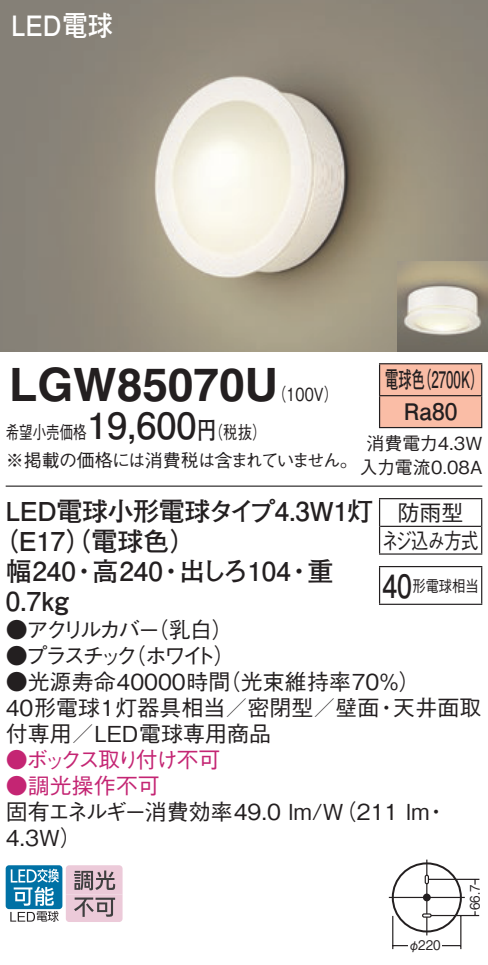
<style>
.page{position:relative;width:488px;height:965px;background:#fff}
.page>*{position:absolute;margin:0;border:0;box-sizing:border-box;transform-origin:0 0}
.t1{font:700 46px "Helvetica LT Std";color:#231f20}
.t2{font:700 36px "Futo Go B101 Pro";color:#231f20}
.t3{font:700 32px "Futo Go B101 Pro";color:#231f20;scale:.83 1}
.t4{font:700 28px "Futo Go B101 Pro";color:#fff;scale:.9 1}
.t5{font:700 26px/30px "Futo Go B101 Pro";letter-spacing:-.015em;color:#231f20}
.t6{font:700 22.8px/32px "Futo Go B101 Pro";color:#231f20;scale:.58 1}
.t7{font:500 22px/26px "Gothic BBB Pro";color:#231f20}
.t8{font:500 22px/26px "Gothic BBB Pro";letter-spacing:-.15em;color:#231f20}
.t9{font:500 22px "Gothic BBB Pro";letter-spacing:-.145em;color:#c42573}
.t10{font:500 22px/27.6px "Gothic BBB Pro";letter-spacing:-.045em;color:#231f20;text-align:center}
.t11{font:500 22px "Gothic BBB Pro";letter-spacing:-.07em;color:#c42573}
.t12{font:500 18px/28px "Gothic BBB Pro";letter-spacing:-.04em;color:#231f20;scale:.75 1}
.t13{font:500 18px/24px "Gothic BBB Pro";color:#231f20;text-align:center}
.t14{font:500 18px "Gothic BBB Pro";color:#231f20;scale:.8 1}
.t15{font:500 16px "Gothic BBB Pro";color:#231f20;scale:.83 1}
.t16{font:500 13.2px "Gothic BBB Pro";color:#231f20;scale:.9 1}
.s1{font-family:"Futo Go B101 Pro";font-weight:700;font-size:24px}
</style>
<div class="page">
<img style="left:0;top:0;width:488px;height:351px">
<img style="left:397px;top:261px;width:91px;height:90px">
<div style="left:380px;top:364px;width:101px;height:62px;background:#fabda6"></div>
<hr style="left:379px;top:363px;width:103px;height:1px;background:#231f20">
<hr style="left:379px;top:364px;width:1px;height:31px;background:#231f20">
<hr style="left:481px;top:364px;width:1px;height:31px;background:#231f20">
<hr style="left:379px;top:395px;width:103px;height:1px;background:#231f20">
<hr style="left:379px;top:396px;width:1px;height:31px;background:#231f20">
<hr style="left:481px;top:396px;width:1px;height:31px;background:#231f20">
<hr style="left:379px;top:426px;width:103px;height:2px;background:#231f20">
<hr style="left:6px;top:485px;width:476px;height:1px;background:#231f20">
<svg style="left:379px;top:499px;width:1px;height:54px"></svg>
<hr style="left:379px;top:498px;width:103px;height:1px;background:#231f20">
<hr style="left:380px;top:525px;width:101px;height:2px;background:#231f20">
<svg style="left:481px;top:499px;width:1px;height:54px"></svg>
<hr style="left:379px;top:553px;width:103px;height:1px;background:#231f20">
<hr style="left:379px;top:567px;width:1px;height:36px;background:#231f20">
<hr style="left:379px;top:565px;width:103px;height:2px;background:#231f20">
<hr style="left:481px;top:567px;width:1px;height:36px;background:#231f20">
<hr style="left:379px;top:603px;width:103px;height:1px;background:#231f20">
<div style="left:424px;top:874px;width:5px;height:9px;border:1px solid #231f20;border-radius:2px"></div>
<div style="left:391px;top:862px;width:70px;height:70px;border:2px solid #231f20;border-radius:50%"></div>
<div style="left:423px;top:893px;width:7px;height:8px;background:#231f20;border-radius:50%"></div>
<hr style="left:428px;top:878px;width:51px;height:1px;background:#231f20">
<hr style="left:431px;top:914px;width:48px;height:1px;background:#231f20">
<hr style="left:460px;top:915px;width:1px;height:33px;background:#231f20">
<hr style="left:392px;top:915px;width:1px;height:33px;background:#231f20">
<hr style="left:389px;top:896px;width:75px;height:1px;background:#231f20">
<svg style="left:426px;top:859px;width:1px;height:15px"></svg>
<hr style="left:426px;top:883px;width:1px;height:30px;background:#231f20">
<svg style="left:422px;top:913px;width:9px;height:22px"></svg>
<div style="left:6px;top:864px;width:56px;height:44px;background:linear-gradient(to right,#0071a5,#0071a5);border-radius:3px"></div>
<svg style="left:10px;top:868px;width:49px;height:53px"></svg>
<svg style="left:66px;top:865px;width:56px;height:56px;background:#c8adb9"></svg>
<p class="t4" style="left:11px;top:3px;width:114px">LED電球</p>
<h1 class="t1" style="left:9px;top:357px;width:270px">LGW85070U</h1>
<p class="t14" style="left:197px;top:417px;width:88px">（<span class="s1">円</span>税抜(</p>
<p class="t6" style="left:418px;top:360px;width:115px">（2700 (K</p>
<p class="t6" style="left:403px;top:360px;width:94px;text-indent:-19px">電球色<br>Ra80</p>
<p class="t13" style="left:359px;top:428px;width:124px">消費電力4.3W入力電流0.08A</p>
<p class="t5" style="left:6px;top:492px;width:369px">LED電球小形電球タイプ4.3W 灯1</p>
<p class="t5" style="left:-8px;top:522px;width:206px">（E17（）電球色(</p>
<p class="t5" style="left:307px;top:552px;width:27px">重</p>
<p class="t14" style="left:272px;top:380px;width:84px">（100 (V</p>
<h2 class="t2" style="left:87px;top:396px;width:111px">19,600</h2>
<p class="t12" style="left:6px;top:416px;width:471px">希望小売価格<br>※掲載の価格には消費税は含まれていません。</p>
<p class="t10" style="left:381px;top:496px;width:98px">防雨型<br>ネジ込み方式</p>
<p class="t5" style="left:6px;top:552px;width:72px">幅240<br>0.7kg</p>
<p class="t5" style="left:92px;top:552px;width:72px">高240</p>
<p class="t5" style="left:179px;top:552px;width:113px">出しろ104</p>
<p class="t5" style="left:71px;top:552px;width:27px">・</p>
<p class="t5" style="left:158px;top:552px;width:27px">・</p>
<p class="t5" style="left:286px;top:552px;width:27px">・</p>
<h3 class="t3" style="left:382px;top:559px;width:37px">40</h3>
<p class="t15" style="left:412px;top:572px;width:81px">形電球相当</p>
<p class="t7" style="left:147px;top:613px;width:88px">（乳白(</p>
<p class="t8" style="left:124px;top:613px;width:113px;text-indent:-118px">●アクリルカバー<br>（ホワイト(</p>
<p class="t7" style="left:6px;top:639px;width:133px">●プラスチック</p>
<p class="t7" style="left:219px;top:665px;width:203px">（光束維持率70％(</p>
<p class="t7" style="left:6px;top:665px;width:226px">●光源寿命40000時間</p>
<p class="t7" style="left:6px;top:691px;width:375px">40形電球1灯器具相当／密閉型／壁面付専用／LED電球専用商品</p>
<p class="t9" style="left:6px;top:741px;width:216px">●ボックス取り付け不可</p>
<p class="t11" style="left:6px;top:767px;width:155px">●調光操作不可</p>
<p class="t7" style="left:393px;top:691px;width:89px">天井面取</p>
<p class="t7" style="left:375px;top:691px;width:23px">・</p>
<p class="t7" style="left:6px;top:795px;width:425px">固有エネルギー消費効率49.0 lm （W/ 211 lm<br>4.3W(</p>
<p class="t7" style="left:425px;top:795px;width:23px">・</p>
<p class="t16" style="left:408px;top:933px;width:38px">φ220</p>
<p class="t16" style="left:464px;top:909px;width:30px;rotate:-90deg">66.7</p>
</div>
